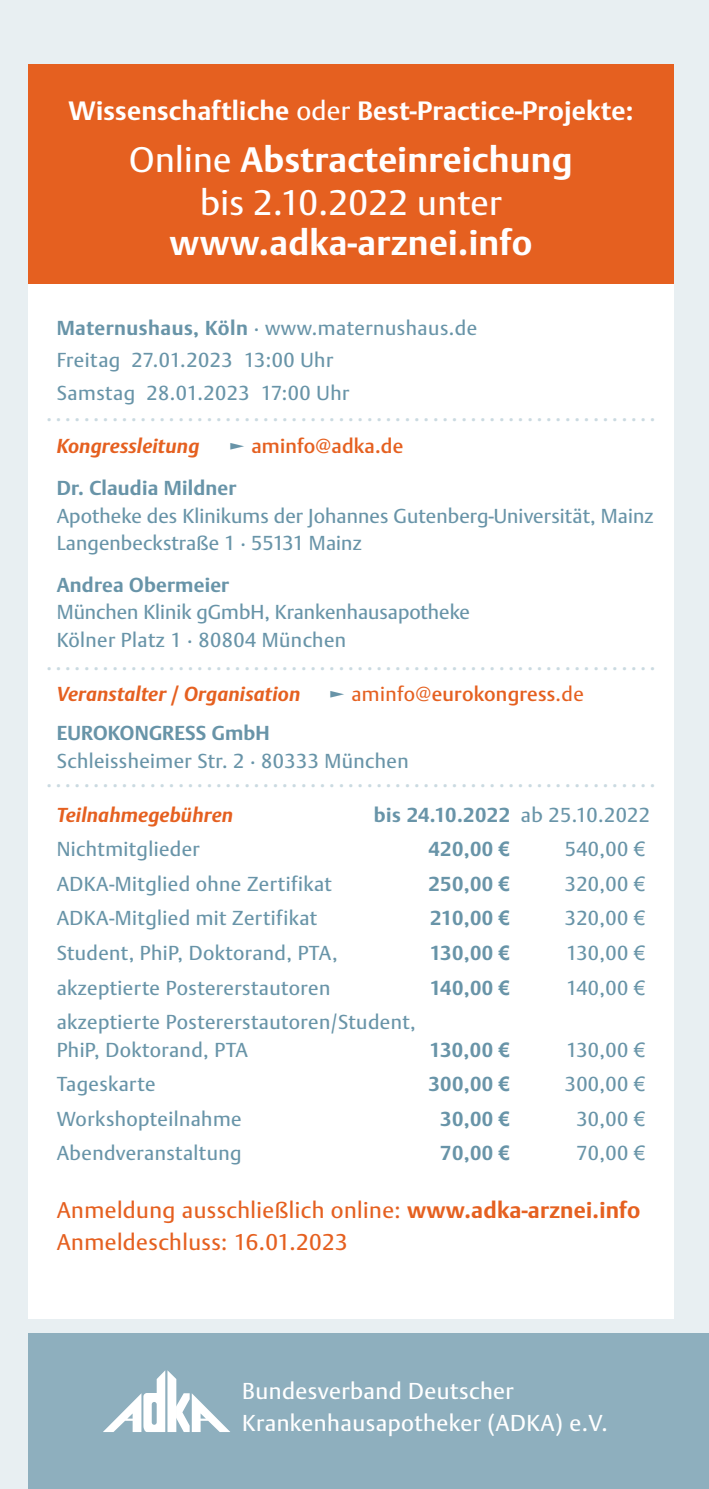
<style>
.page{position:relative;width:709px;height:1489px;background:#fff}
.page>*{position:absolute;margin:0;border:0;box-sizing:border-box;transform-origin:0 0}
.t1{font:35px/42.5px "DTL Argo T";letter-spacing:.01em;color:#fff;text-align:center}
.t2{font:700 35px "DTL Argo T";letter-spacing:.01em;color:#fff}
.t3{font:700 26.25px "DTL Argo T";letter-spacing:.01em;color:#fff}
.t4{font:22.75px/32.5px "DTL Argo T";letter-spacing:.02em;color:#fff}
.t5{font:22.5px "DTL Argo T";color:#cadae1}
.t6{font:22.5px/32.5px "DTL Argo T";letter-spacing:.02em;color:#e56020}
.t7{font:20px/32.5px "DTL Argo T";letter-spacing:.02em;color:#6894a8}
.t8{font:700 20px/41.8px "DTL Argo T";letter-spacing:.01em;color:#6894a8}
.t9{font:20px/27.5px "DTL Argo T";color:#6894a8}
.t10{font:italic 700 20px "DTL Argo T";letter-spacing:.01em;color:#e56020}
.t11{font:500 20px "DTL Argo T";letter-spacing:.01em;color:#e56020}
.s1{font-weight:400}
.s2{font-weight:700}
.s3{font-weight:500;color:#e56020}
.s4{color:#6894a8}
.s5{font-family:"Arial"}
</style>
<div class="page">
<div style="left:0;top:0;width:709px;height:1488px;background:#e8eff2"></div>
<div style="left:28px;top:283px;width:645px;height:1035px;background:#fff"></div>
<div style="left:28px;top:64px;width:645px;height:219px;background:#e56020"></div>
<div style="left:28px;top:1332px;width:681px;height:156px;background:#8eafbe"></div>
<svg style="left:104px;top:1370px;width:125px;height:61px"></svg>
<h2 class="t3" style="left:68px;top:95px;width:566px">Wissenschaftliche <span class="s1">oder</span> Best-Practice-Projekte:</h2>
<h1 class="t1" style="left:129px;top:138px;width:445px">Online <span class="s2">Abstracteinreichung </span>bis 2.10.2022 unter</h1>
<h1 class="t2" style="left:170px;top:221px;width:364px">www.adka-arznei.info</h1>
<p class="t7" style="left:57px;top:311px;width:422px"><span class="s2">Maternushaus, Köln</span> · www.maternushaus.de<br>Freitag 27.01.2023 13:00 Uhr<br>Samstag 28.01.2023 17:00 Uhr</p>
<p class="t10" style="left:57px;top:434px;width:144px">Kongressleitung</p>
<p class="t5" style="left:46px;top:399px;width:611px">.................................................................</p>
<p class="t8" style="left:57px;top:425px;width:348px;text-indent:172px">❑ <span class="s3">aminfo@adka.de<br></span>Dr. Claudia Mildner</p>
<p class="t7" style="left:57px;top:501px;width:598px;line-height:27.5px">Apotheke des Klinikums der Johannes Gutenberg-Universität, Mainz<br>Langenbeckstraße 1 · 55131 Mainz</p>
<p class="t8" style="left:57px;top:563px;width:174px">Andrea Obermeier</p>
<p class="t9" style="left:57px;top:598px;width:415px">München Klinik gGmbH, Krankenhausapotheke<br>Kölner Platz 1 · 80804 München</p>
<p class="t10" style="left:57px;top:681px;width:245px">Veranstalter / Organisation</p>
<p class="t11" style="left:329px;top:681px;width:256px"><span class="s4">❑</span> <span class="s1">aminfo@</span>eurokongress<span class="s1">.de</span></p>
<p class="t8" style="left:57px;top:712px;width:215px">EUROKONGRESS GmbH</p>
<p class="t7" style="left:57px;top:744px;width:353px">Schleissheimer Str. 2 · 80333 München</p>
<p class="t10" style="left:57px;top:802px;width:178px">Teilnahmegebühren</p>
<p class="t8" style="left:374px;top:793px;width:278px">bis 24.10.2022 <span class="s1">ab 25.10.2022</span></p>
<p class="t7" style="left:57px;top:832px;width:145px">Nichtmitglieder</p>
<p class="t8" style="left:428px;top:828px;width:83px">420,00 <span class="s5">€</span></p>
<p class="t7" style="left:564px;top:832px;width:82px">540,00 <span class="s5">€</span></p>
<p class="t7" style="left:57px;top:867px;width:277px">ADKA-Mitglied ohne Zertifikat</p>
<p class="t8" style="left:428px;top:862px;width:83px">250,00 <span class="s5">€</span></p>
<p class="t7" style="left:565px;top:867px;width:82px">320,00 <span class="s5">€</span></p>
<p class="t7" style="left:57px;top:901px;width:262px">ADKA-Mitglied mit Zertifikat</p>
<p class="t8" style="left:430px;top:897px;width:81px">210,00 <span class="s5">€</span></p>
<p class="t7" style="left:565px;top:901px;width:82px">320,00 <span class="s5">€</span></p>
<p class="t7" style="left:57px;top:936px;width:282px">Student, PhiP, Doktorand, PTA,</p>
<p class="t8" style="left:430px;top:931px;width:82px">130,00 <span class="s5">€</span></p>
<p class="t7" style="left:566px;top:936px;width:80px">130,00 <span class="s5">€</span></p>
<p class="t7" style="left:57px;top:970px;width:275px">akzeptierte Postererstautoren</p>
<p class="t8" style="left:430px;top:966px;width:82px">140,00 <span class="s5">€</span></p>
<p class="t7" style="left:566px;top:970px;width:81px">140,00 <span class="s5">€</span></p>
<p class="t7" style="left:57px;top:1008px;width:360px;line-height:27.5px">akzeptierte Postererstautoren/Student,<br>PhiP, Doktorand, PTA</p>
<p class="t5" style="left:46px;top:649px;width:611px">.................................................................</p>
<p class="t5" style="left:46px;top:765px;width:611px">.................................................................</p>
<p class="t8" style="left:429px;top:1028px;width:82px">130,00 <span class="s5">€</span></p>
<p class="t7" style="left:566px;top:1033px;width:80px">130,00 <span class="s5">€</span></p>
<p class="t7" style="left:57px;top:1067px;width:100px">Tageskarte</p>
<p class="t8" style="left:428px;top:1063px;width:83px">300,00 <span class="s5">€</span></p>
<p class="t7" style="left:565px;top:1067px;width:82px">300,00 <span class="s5">€</span></p>
<p class="t7" style="left:57px;top:1102px;width:186px">Workshopteilnahme</p>
<p class="t8" style="left:440px;top:1097px;width:71px">30,00 <span class="s5">€</span></p>
<p class="t7" style="left:576px;top:1102px;width:70px">30,00 <span class="s5">€</span></p>
<p class="t7" style="left:57px;top:1136px;width:186px">Abendveranstaltung</p>
<p class="t8" style="left:440px;top:1132px;width:71px">70,00 <span class="s5">€</span></p>
<p class="t7" style="left:576px;top:1136px;width:70px">70,00 <span class="s5">€</span></p>
<p class="t6" style="left:57px;top:1193px;width:585px">Anmeldung ausschließlich online: <span class="s2">www.adka-arznei.info<br></span>Anmeldeschluss: 16.01.2023</p>
<p class="t4" style="left:242px;top:1373px;width:367px">Bundesverband Deutscher<br>Krankenhausapotheker (ADKA) e.V.</p>
</div>
